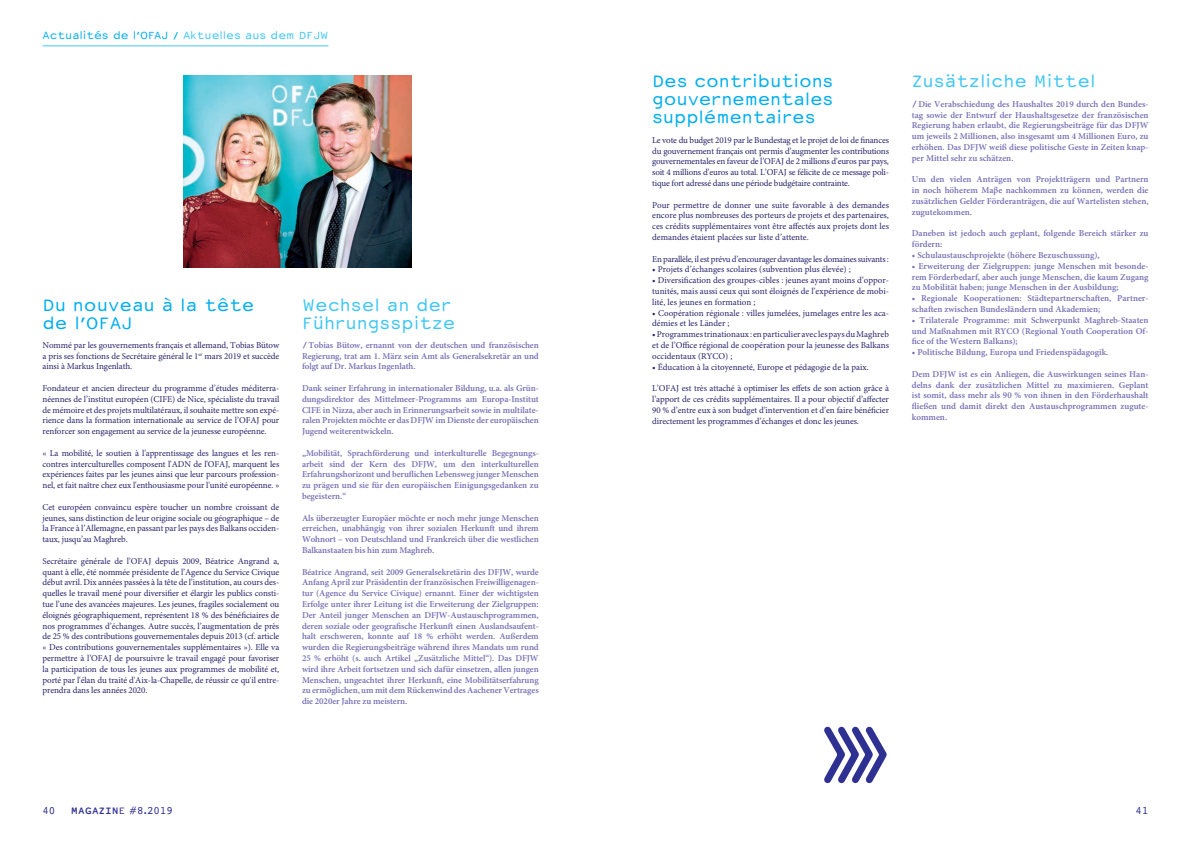
<style>
.page{position:relative;width:1191px;height:842px;background:#fff}
.page>*{position:absolute;margin:0;border:0;box-sizing:border-box;transform-origin:0 0}
.t1{font:16px/18px "Courier Sans";letter-spacing:-.01em;color:#00aeef}
.t2{font:16px/18px "Courier Sans";color:#40c7f4}
.t3{font:10px "Courier Sans";color:#40c7f4}
.t4{font:10px "Courier Sans";color:#00aeef}
.t5{font:9px/10.8px "Minion Pro";letter-spacing:-.01em;color:#28246a;text-align:justify}
.t6{font:600 9px/10.8px "Minion Pro";color:#756fb3;text-align:justify}
.t7{font:9px "Minion Pro";letter-spacing:-.03em;color:#28246a}
.t8{font:9px "Courier Sans";color:#2e3092}
.t9{font:700 9px "Courier Sans";color:#2e3092}
.s1{font-family:"Courier";font-weight:700;color:#00aeef}
.s2{font-family:"Courier";font-weight:700}
</style>
<div class="page">
<hr style="left:43px;top:45px;width:285px;height:1px;background:#40c7f4">
<svg style="left:824px;top:726px;width:63px;height:58px"></svg>
<img style="left:183px;top:75px;width:229px;height:193px">
<p class="t4" style="left:43px;top:28px;width:106px">Actualités de l’ofaj</p>
<p class="t3" style="left:173px;top:28px;width:157px"><span class="s1">/</span> Aktuelles aus dem DFJW</p>
<h1 class="t1" style="left:43px;top:295px;width:213px">Du nouveau à la tête de l’OFAJ</h1>
<p class="t5" style="left:43px;top:340px;width:238px">Nommé par les gouvernements français et allemand, Tobias Bütow a pris ses fonctions de Secrétaire général le 1<sup>er</sup> mars 2019 et succède ainsi à Markus Ingenlath.</p>
<p class="t5" style="left:43px;top:383px;width:238px">Fondateur et ancien directeur du programme d’études méditerra&shy;néennes de l’institut européen (CIFE) de Nice, spécialiste du travail de mémoire et des projets multilatéraux, il souhaite mettre son expé&shy;rience dans la formation internationale au service de l’OFAJ pour renforcer son engagement au service de la jeunesse européenne.</p>
<p class="t5" style="left:43px;top:448px;width:238px">« La mobilité, le soutien à l'apprentissage des langues et les ren&shy;contres interculturelles composent l'ADN de l'OFAJ, marquent les expériences faites par les jeunes ainsi que leur parcours profession&shy;nel, et fait naître chez eux l'enthousiasme pour l'unité européenne. »</p>
<p class="t5" style="left:43px;top:502px;width:238px">Cet européen convaincu espère toucher un nombre croissant de jeunes, sans distinction de leur origine sociale ou géographique – de la France à l’Allemagne, en passant par les pays des Balkans occiden&shy;taux, jusqu’au Maghreb.</p>
<p class="t5" style="left:43px;top:556px;width:238px">Secrétaire générale de l’OFAJ depuis 2009, Béatrice Angrand a, quant à elle, été nommée présidente de l’Agence du Service Civique début avril. Dix années passées à la tête de l’institution, au cours des&shy;quelles le travail mené pour diversifier et élargir les publics consti&shy;tue l’une des avancées majeures. Les jeunes, fragiles socialement ou éloignés géographiquement, représentent 18 % des bénéficiaires de nos programmes d’échanges. Autre succès, l’augmentation de près de 25 % des contributions gouvernementales depuis 2013 (cf. article « Des contributions gouvernementales supplémentaires »). Elle va permettre à l’OFAJ de poursuivre le travail engagé pour favoriser la participation de tous les jeunes aux programmes de mobilité et, porté par l'élan du traité d'Aix-la-Chapelle, de réussir ce qu'il entre&shy;prendra dans les années 2020.</p>
<h1 class="t2" style="left:302px;top:295px;width:155px">Wechsel an der<br>Führungsspitze</h1>
<p class="t6" style="left:302px;top:339px;width:238px"><span class="s2">/</span>Tobias Bütow, ernannt von der deutschen und französischen Regierung, trat am 1. März sein Amt als Generalsekretär an und folgt auf Dr. Markus Ingenlath.</p>
<p class="t6" style="left:302px;top:383px;width:238px">Dank seiner Erfahrung in internationaler Bildung, u.a. als Grün&shy;dungsdirektor des Mittelmeer-Programms am Europa-Institut CIFE in Nizza, aber auch in Erinnerungsarbeit sowie in multilate&shy;ralen Projekten möchte er das DFJW im Dienste der europäischen Jugend weiterentwickeln.</p>
<p class="t6" style="left:302px;top:447px;width:238px">„Mobilität, Sprachförderung und interkulturelle Begegnungs&shy;arbeit sind der Kern des DFJW, um den interkulturellen Erfahrungshorizont und beruflichen Lebensweg junger Menschen zu prägen und sie für den europäischen Einigungsgedanken zu begeistern.“</p>
<p class="t6" style="left:302px;top:512px;width:238px">Als überzeugter Europäer möchte er noch mehr junge Menschen erreichen, unabhängig von ihrer sozialen Herkunft und ihrem Wohnort – von Deutschland und Frankreich über die westlichen Balkanstaaten bis hin zum Maghreb.</p>
<p class="t6" style="left:302px;top:566px;width:238px">Béatrice Angrand, seit 2009 Generalsekretärin des DFJW, wurde Anfang April zur Präsidentin der französischen Freiwilligenagen&shy;tur (Agence du Service Civique) ernannt. Einer der wichtigsten Erfolge unter ihrer Leitung ist die Erweiterung der Zielgruppen:<br>Der Anteil junger Menschen an DFJW-Austauschprogrammen, deren soziale oder geografische Herkunft einen Auslandsaufent&shy;halt erschweren, konnte auf 18 % erhöht werden. Außerdem wurden die Regierungsbeiträge während ihres Mandats um rund 25 % erhöht (s. auch Artikel „Zusätzliche Mittel“). Das DFJW wird ihre Arbeit fortsetzen und sich dafür einsetzen, allen jungen Menschen, ungeachtet ihrer Herkunft, eine Mobilitätserfahrung zu ermöglichen, um mit dem Rückenwind des Aachener Vertrages die 2020er Jahre zu meistern.</p>
<h1 class="t1" style="left:652px;top:72px;width:183px;text-align:justify">Des contributions gouvernementales supplémentaires</h1>
<p class="t5" style="left:652px;top:134px;width:238px">Le vote du budget 2019 par le Bundestag et le projet de loi de finances du gouvernement français ont permis d’augmenter les contributions gouvernementales en faveur de l’OFAJ de 2 millions d’euros par pays, soit 4 millions d’euros au total. L’OFAJ se félicite de ce message poli&shy;tique fort adressé dans une période budgétaire contrainte.</p>
<p class="t5" style="left:652px;top:199px;width:238px">Pour permettre de donner une suite favorable à des demandes encore plus nombreuses des porteurs de projets et des partenaires, ces crédits supplémentaires vont être affectés aux projets dont les demandes étaient placées sur liste d’attente.</p>
<p class="t7" style="left:652px;top:253px;width:238px">En parallèle, il est prévu d’encourager davantage les domaines suivants :</p>
<p class="t5" style="left:652px;top:264px;width:200px">• Projets d’échanges scolaires (subvention plus élevée) ;</p>
<p class="t5" style="left:652px;top:275px;width:238px">• Diversification des groupes-cibles : jeunes ayant moins d’oppor&shy;tunités, mais aussi ceux qui sont éloignés de l’expérience de mobi&shy;lité, les jeunes en formation ;</p>
<p class="t5" style="left:652px;top:307px;width:238px">• Coopération régionale : villes jumelées, jumelages entre les aca&shy;démies et les Länder ;</p>
<p class="t5" style="left:652px;top:329px;width:238px">• Programmes trinationaux : en particulier avec les pays du Maghreb et de l’Office régional de coopération pour la jeunesse des Balkans occidentaux (RYCO) ;</p>
<p class="t5" style="left:652px;top:361px;width:218px">• Éducation à la citoyenneté, Europe et pédagogie de la paix.</p>
<p class="t5" style="left:652px;top:383px;width:238px">L’OFAJ est très attaché à optimiser les effets de son action grâce à l’apport de ces crédits supplémentaires. Il a pour objectif d’affecter 90 % d’entre eux à son budget d’intervention et d’en faire bénéficier directement les programmes d’échanges et donc les jeunes.</p>
<h1 class="t2" style="left:911px;top:72px;width:185px">Zusätzliche Mittel</h1>
<p class="t6" style="left:911px;top:98px;width:238px"><span class="s2">/</span>Die Verabschiedung des Haushaltes 2019 durch den Bundes&shy;tag sowie der Entwurf der Haushaltsgesetze der französischen Regierung haben erlaubt, die Regierungsbeiträge für das DFJW um jeweils 2 Millionen, also insgesamt um 4 Millionen Euro, zu erhöhen. Das DFJW weiß diese politische Geste in Zeiten knap&shy;per Mittel sehr zu schätzen.</p>
<p class="t6" style="left:911px;top:174px;width:238px">Um den vielen Anträgen von Projektträgern und Partnern in noch höherem Maβe nachkommen zu können, werden die zusätzlichen Gelder Förderanträgen, die auf Wartelisten stehen, zugutekommen.</p>
<p class="t6" style="left:911px;top:228px;width:238px">Daneben ist jedoch auch geplant, folgende Bereich stärker zu fördern:</p>
<p class="t6" style="left:911px;top:250px;width:189px">• Schulaustauschprojekte (höhere Bezuschussung),</p>
<p class="t6" style="left:911px;top:260px;width:238px">• Erweiterung der Zielgruppen: junge Menschen mit besonde&shy;rem Förderbedarf, aber auch junge Menschen, die kaum Zugang zu Mobilität haben; junge Menschen in der Ausbildung;</p>
<p class="t6" style="left:911px;top:293px;width:238px">• Regionale Kooperationen: Städtepartnerschaften, Partner&shy;schaften zwischen Bundesländern und Akademien;</p>
<p class="t6" style="left:911px;top:314px;width:238px">• Trilaterale Programme: mit Schwerpunkt Maghreb-Staaten und Maßnahmen mit RYCO (Regional Youth Cooperation Of&shy;fice of the Western Balkans);</p>
<p class="t6" style="left:911px;top:347px;width:198px">• Politische Bildung, Europa und Friedenspädagogik.</p>
<p class="t6" style="left:911px;top:368px;width:238px">Dem DFJW ist es ein Anliegen, die Auswirkungen seines Han&shy;delns dank der zusätzlichen Mittel zu maximieren. Geplant ist somit, dass mehr als 90 % von ihnen in den Förderhaushalt fließen und damit direkt den Austauschprogrammen zugute&shy;kommen.</p>
<p class="t8" style="left:43px;top:804px;width:14px">40</p>
<p class="t9" style="left:71px;top:804px;width:15px">MAGAZIN</p>
<p class="t8" style="left:119px;top:804px;width:56px">E #8.2019</p>
<p class="t8" style="left:1135px;top:804px;width:14px">41</p>
</div>
